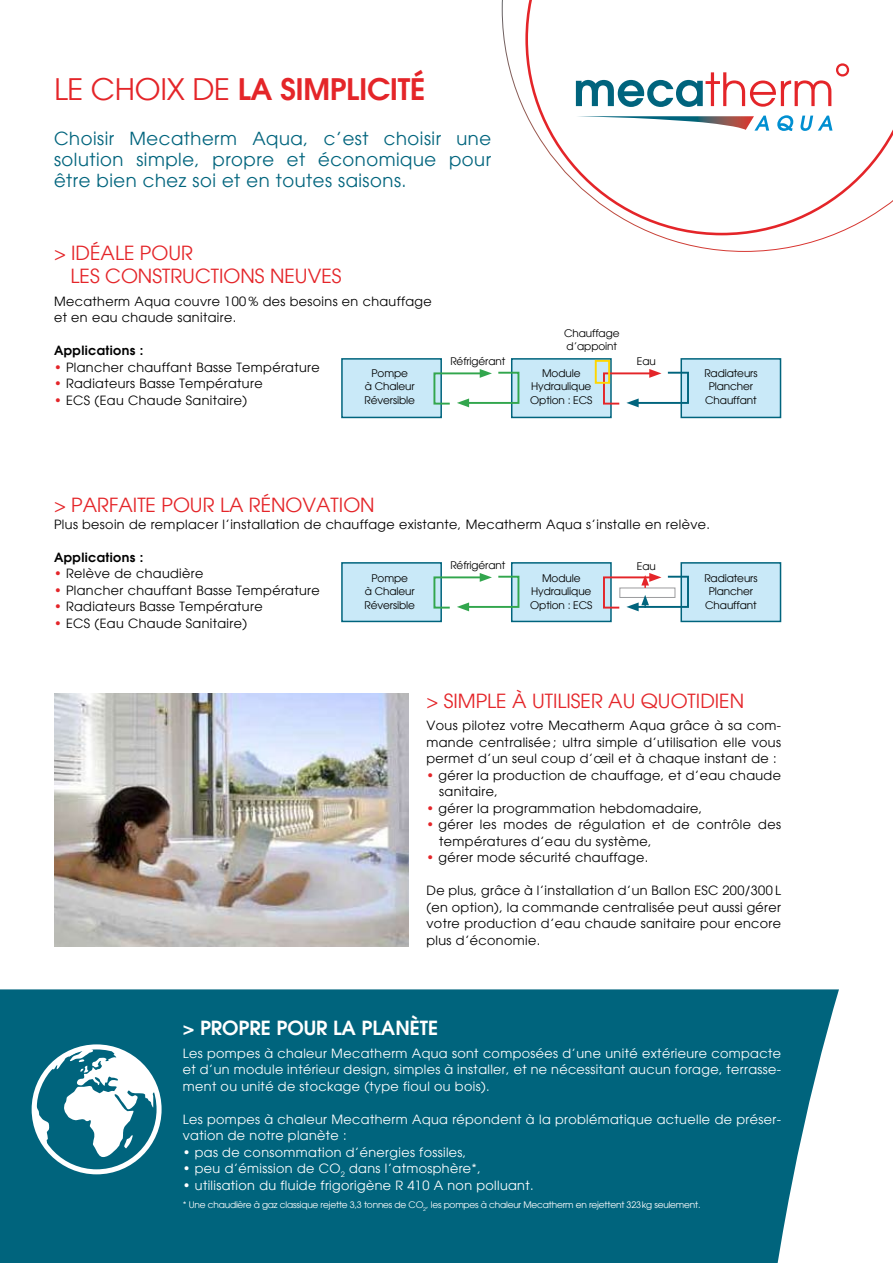
<style>
.page{position:relative;width:893px;height:1263px;background:#fff}
.page>*{position:absolute;margin:0;border:0;box-sizing:border-box;transform-origin:0 0}
.t1{font:600 29.7px "Avant Garde";color:#e42529}
.t2{font:19.5px/23.4px "Avant Garde";color:#e42529}
.t3{font:600 19.5px "Avant Garde";color:#fff}
.t4{font:18px/21px "Avant Garde";letter-spacing:.03em;color:#00647d;text-align:justify}
.t5{font:12.75px/16.5px "Avant Garde";letter-spacing:.03em;color:#000}
.t6{font:12.75px/16.5px "Avant Garde";letter-spacing:.03em;color:#fff;text-align:justify}
.t7{font:600 12.75px "Avant Garde";letter-spacing:.03em;color:#000}
.t8{font:10.5px/13.5px "Avant Garde";letter-spacing:-.01em;color:#000;text-align:center}
.t9{font:9px "Avant Garde";letter-spacing:-.02em;color:#fff}
.s1{font-weight:400}
.s2{color:#e42529}
</style>
<div class="page">
<div style="left:0;top:989px;width:839px;height:274px;background:#00647d"></div>
<img style="left:54px;top:693px;width:354px;height:253px">
<div style="left:341px;top:358px;width:101px;height:60px;background:#c9e9f8;border:2px solid #00647d"></div>
<div style="left:511px;top:358px;width:101px;height:60px;background:#c9e9f8;border:2px solid #00647d"></div>
<div style="left:680px;top:358px;width:101px;height:60px;background:#c9e9f8;border:2px solid #00647d"></div>
<svg style="left:433px;top:369px;width:87px;height:38px"></svg>
<svg style="left:603px;top:369px;width:86px;height:38px"></svg>
<div style="left:595px;top:360px;width:15px;height:24px;border:2px solid #ffd600"></div>
<svg style="left:502px;top:0;width:332px;height:252px"></svg>
<svg style="left:525px;top:0;width:368px;height:235px"></svg>
<svg style="left:576px;top:63px;width:273px;height:44px"></svg>
<svg style="left:777px;top:115px;width:16px;height:16px"></svg>
<svg style="left:800px;top:116px;width:32px;height:15px"></svg>
<svg style="left:576px;top:116px;width:193px;height:15px"></svg>
<div style="left:341px;top:562px;width:101px;height:60px;background:#c9e9f8;border:2px solid #00647d"></div>
<div style="left:511px;top:562px;width:101px;height:60px;background:#c9e9f8;border:2px solid #00647d"></div>
<div style="left:680px;top:562px;width:101px;height:60px;background:#c9e9f8;border:2px solid #00647d"></div>
<svg style="left:433px;top:573px;width:87px;height:38px"></svg>
<svg style="left:603px;top:573px;width:86px;height:38px"></svg>
<svg style="left:34px;top:1047px;width:125px;height:125px"></svg>
<div style="left:32px;top:1044px;width:130px;height:130px;border:5px solid #fff;border-radius:50%"></div>
<svg style="left:35px;top:1048px;width:122px;height:109px"></svg>
<h1 class="t1" style="left:54px;top:70px;width:242px"><span class="s1">LE CHOIX DE</span> LA SIMPLICIT</h1>
<h1 class="t1" style="left:410px;top:70px;width:17px">É</h1>
<h3 class="t4" style="left:54px;top:128px;width:439px">Choisir Mecatherm Aqua, c’est choisir une solution simple, propre et économique pour être bien chez soi et en toutes saisons.</h3>
<h2 class="t2" style="left:71px;top:241px;width:272px;text-indent:-17px">&gt; Idéale pour<br>les co nstructio ns neuves</h2>
<p class="t5" style="left:54px;top:293px;width:379px">Mecatherm Aqua couvre 100 % des besoins en chauffage et en eau chaude sanitaire.</p>
<p class="t7" style="left:54px;top:342px;width:91px">APPLICATIONS :</p>
<p class="t5" style="left:54px;top:359px;width:267px"><span class="s2">•</span> Plancher chauffant Basse Température</p>
<p class="t5" style="left:54px;top:375px;width:210px"><span class="s2">•</span> Radiateurs Basse Température</p>
<p class="t5" style="left:54px;top:392px;width:21px"><span class="s2">•</span> ECS</p>
<p class="t5" style="left:95px;top:392px;width:154px">(Eau Chaude Sanitaire)</p>
<p class="t8" style="left:564px;top:326px;width:57px;text-align:left">Chauffage d’appoint</p>
<p class="t8" style="left:450px;top:355px;width:56px">Réfrigérant</p>
<p class="t8" style="left:365px;top:366px;width:52px">Pompe<br>à Chaleur<br>Réversible</p>
<p class="t8" style="left:530px;top:366px;width:64px">Module<br>Hydraulique<br>Option : ECS</p>
<p class="t8" style="left:637px;top:355px;width:20px">Eau</p>
<p class="t8" style="left:704px;top:366px;width:55px">Radiateurs<br>Plancher<br>Chauffant</p>
<h2 class="t2" style="left:54px;top:493px;width:322px">&gt; Parfaite po ur la rénovatio n</h2>
<p class="t5" style="left:54px;top:516px;width:657px">Plus besoin de remplacer l’installation de chauffage existante, Mecatherm Aqua s’installe en relève.</p>
<p class="t7" style="left:54px;top:548px;width:91px">APPLICATIONS :</p>
<p class="t5" style="left:54px;top:565px;width:151px"><span class="s2">•</span> Relève de chaudière</p>
<p class="t5" style="left:54px;top:582px;width:267px"><span class="s2">•</span> Plancher chauffant Basse Température</p>
<p class="t5" style="left:54px;top:598px;width:210px"><span class="s2">•</span> Radiateurs Basse Température</p>
<p class="t5" style="left:54px;top:615px;width:21px"><span class="s2">•</span> ECS</p>
<p class="t5" style="left:95px;top:615px;width:154px">(Eau Chaude Sanitaire)</p>
<p class="t8" style="left:450px;top:559px;width:56px">Réfrigérant</p>
<p class="t8" style="left:637px;top:559px;width:20px">Eau</p>
<p class="t8" style="left:365px;top:571px;width:52px">Pompe<br>à Chaleur<br>Réversible</p>
<p class="t8" style="left:530px;top:571px;width:64px">Module<br>Hydraulique<br>Option : ECS</p>
<p class="t8" style="left:704px;top:571px;width:55px">Radiateurs<br>Plancher<br>Chauffant</p>
<h2 class="t2" style="left:426px;top:689px;width:45px">&gt; Simpl</h2>
<h2 class="t2" style="left:496px;top:689px;width:249px">e à utiliser au quotidien</h2>
<p class="t5" style="left:426px;top:717px;width:356px;text-align:justify">Vous pilotez votre Mecatherm Aqua grâce à sa com&shy;mande centralisée ; ultra simple d’utilisation elle vous permet d’un seul coup d’œil et à chaque instant de :</p>
<p class="t5" style="left:439px;top:767px;width:343px;text-indent:-13px"><span class="s2">•</span> gérer la production de chauffage, et d’eau chaude sanitaire,</p>
<p class="t5" style="left:426px;top:800px;width:277px"><span class="s2">•</span> gérer la programmation hebdomadaire,</p>
<p class="t5" style="left:439px;top:816px;width:343px;text-indent:-13px"><span class="s2">•</span> gérer les modes de régulation et de contrôle des températures d’eau du système,</p>
<p class="t5" style="left:426px;top:849px;width:223px"><span class="s2">•</span> gérer mode sécurité chauffage.</p>
<p class="t5" style="left:426px;top:882px;width:356px;text-align:justify">De plus, grâce à l’installation d’un Ballon ESC 200/300 L (en option), la commande centralisée peut aussi gérer votre production d’eau chaude sanitaire pour encore plus d’économie.</p>
<h2 class="t3" style="left:183px;top:1015px;width:257px">&gt; PROPRE POUR LA PLAN ÈTE</h2>
<p class="t6" style="left:183px;top:1045px;width:600px">Les pompes à chaleur Mecatherm Aqua sont composées d’une unité extérieure compacte et d’un module intérieur design, simples à installer, et ne nécessitant aucun forage, terrasse&shy;ment ou unité de stockage (type fioul ou bois).</p>
<p class="t6" style="left:183px;top:1111px;width:600px">Les pompes à chaleur Mecatherm Aqua répondent à la problématique actuelle de préser&shy;vation de notre planète :</p>
<p class="t6" style="left:183px;top:1144px;width:285px">• pas de consommation d’énergies fossiles,</p>
<p class="t6" style="left:183px;top:1160px;width:300px">• peu d’émission de CO<sub>2</sub> dans l’atmosphère*,</p>
<p class="t6" style="left:183px;top:1177px;width:352px">• utilisation du fluide frigorigène R 410 A non polluant.</p>
<p class="t9" style="left:183px;top:1199px;width:519px">* Une chaudière à gaz classique rejette 3,3 tonnes de CO<sub>2</sub>, les pompes à chaleur Mecatherm en rejettent 323kg seulement.</p>
</div>
